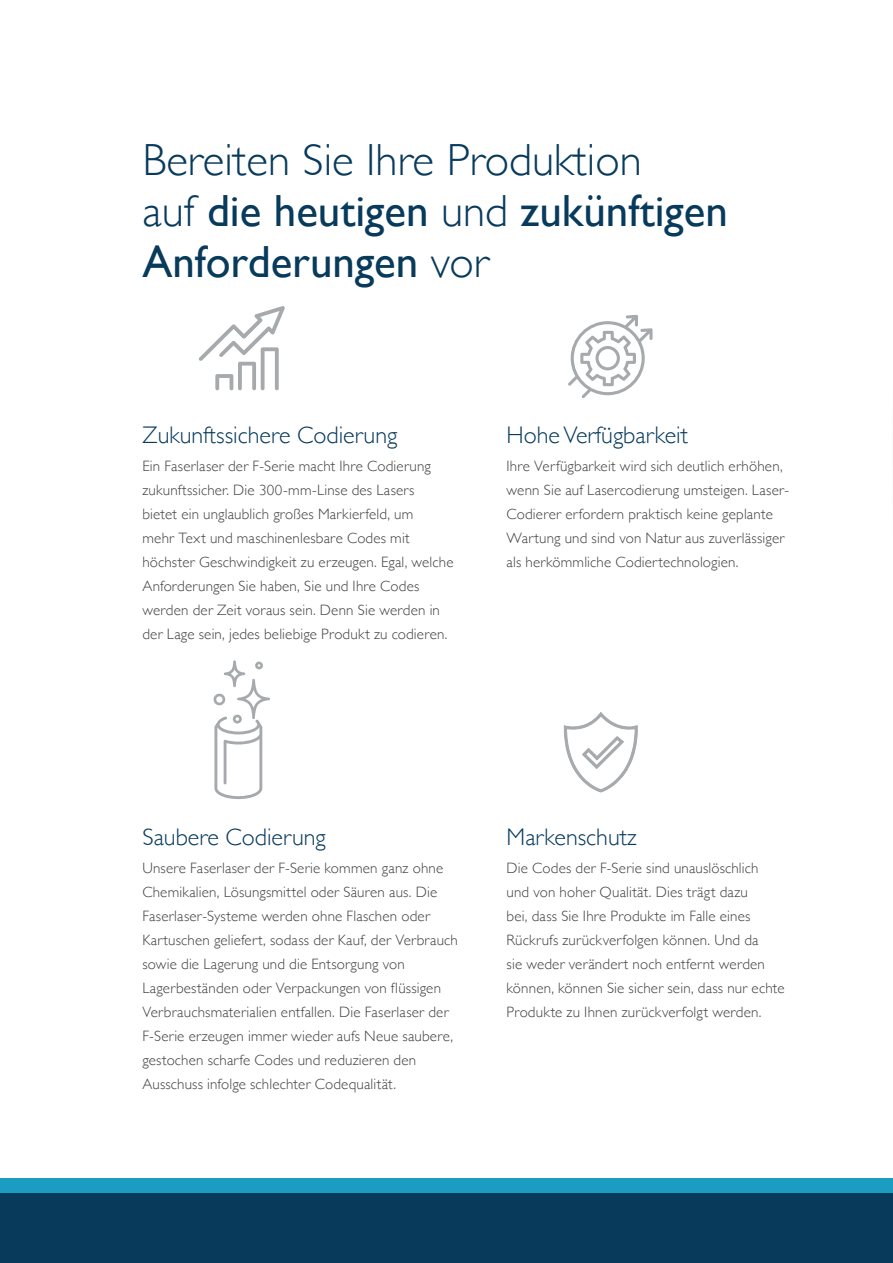
<style>
.page{position:relative;width:893px;height:1263px;background:#fff}
.page>*{position:absolute;margin:0;border:0;box-sizing:border-box;transform-origin:0 0}
.t1{font:45px/51px "Gill Sans";color:#083a5c}
.t2{font:300 24px "Gill Sans";color:#083a5c}
.t3{font:300 15px/24px "Gill Sans";letter-spacing:.01em;color:#414042}
.s1{font-weight:300}
</style>
<div class="page">
<div style="left:0;top:1193px;width:893px;height:70px;background:#083a5c"></div>
<div style="left:0;top:1178px;width:893px;height:15px;background:#1a9dc0"></div>
<svg style="left:199px;top:306px;width:86px;height:84px"></svg>
<svg style="left:568px;top:315px;width:85px;height:83px"></svg>
<svg style="left:564px;top:712px;width:74px;height:80px"></svg>
<svg style="left:213px;top:660px;width:57px;height:139px"></svg>
<h1 class="t1" style="left:142px;top:138px;width:587px"><span class="s1">Bereiten Sie Ihre Produktion<br>auf</span> die heutigen <span class="s1">und</span> zukünftigen<br>Anforderungen <span class="s1">vor</span></h1>
<h2 class="t2" style="left:142px;top:416px;width:256px">Zukunftssichere Codierung</h2>
<p class="t3" style="left:142px;top:454px;width:313px">Ein Faserlaser der F-Serie macht Ihre Codierung zukunftssicher. Die 300-mm-Linse des Lasers<br>bietet ein unglaublich großes Markierfeld, um<br>mehr Text und maschinenlesbare Codes mit höchster Geschwindigkeit zu erzeugen. Egal, welche Anforderungen Sie haben, Sie und Ihre Codes werden der Zeit voraus sein. Denn Sie werden in der Lage sein, jedes beliebige Produkt zu codieren.</p>
<h2 class="t2" style="left:507px;top:425px;width:183px">Hohe Verfügbarkeit</h2>
<p class="t3" style="left:507px;top:455px;width:284px">Ihre Verfügbarkeit wird sich deutlich erhöhen, wenn Sie auf Lasercodierung umsteigen. Laser-Codierer erfordern praktisch keine geplante Wartung und sind von Natur aus zuverlässiger als herkömmliche Codiertechnologien.</p>
<h2 class="t2" style="left:142px;top:827px;width:185px">Saubere Codierung</h2>
<p class="t3" style="left:142px;top:855px;width:317px">Unsere Faserlaser der F-Serie kommen ganz ohne Chemikalien, Lösungsmittel oder Säuren aus. Die Faserlaser-Systeme werden ohne Flaschen oder Kartuschen geliefert, sodass der Kauf, der Verbrauch sowie die Lagerung und die Entsorgung von Lagerbeständen oder Verpackungen von flüssigen Verbrauchsmaterialien entfallen. Die Faserlaser der F-Serie erzeugen immer wieder aufs Neue saubere, gestochen scharfe Codes und reduzieren den Ausschuss infolge schlechter Codequalität.</p>
<h2 class="t2" style="left:507px;top:818px;width:131px">Markenschutz</h2>
<p class="t3" style="left:507px;top:857px;width:280px">Die Codes der F-Serie sind unauslöschlich und von hoher Qualität. Dies trägt dazu<br>bei, dass Sie Ihre Produkte im Falle eines Rückrufs zurückverfolgen können. Und da<br>sie weder verändert noch entfernt werden können, können Sie sicher sein, dass nur echte Produkte zu Ihnen zurückverfolgt werden.</p>
</div>
